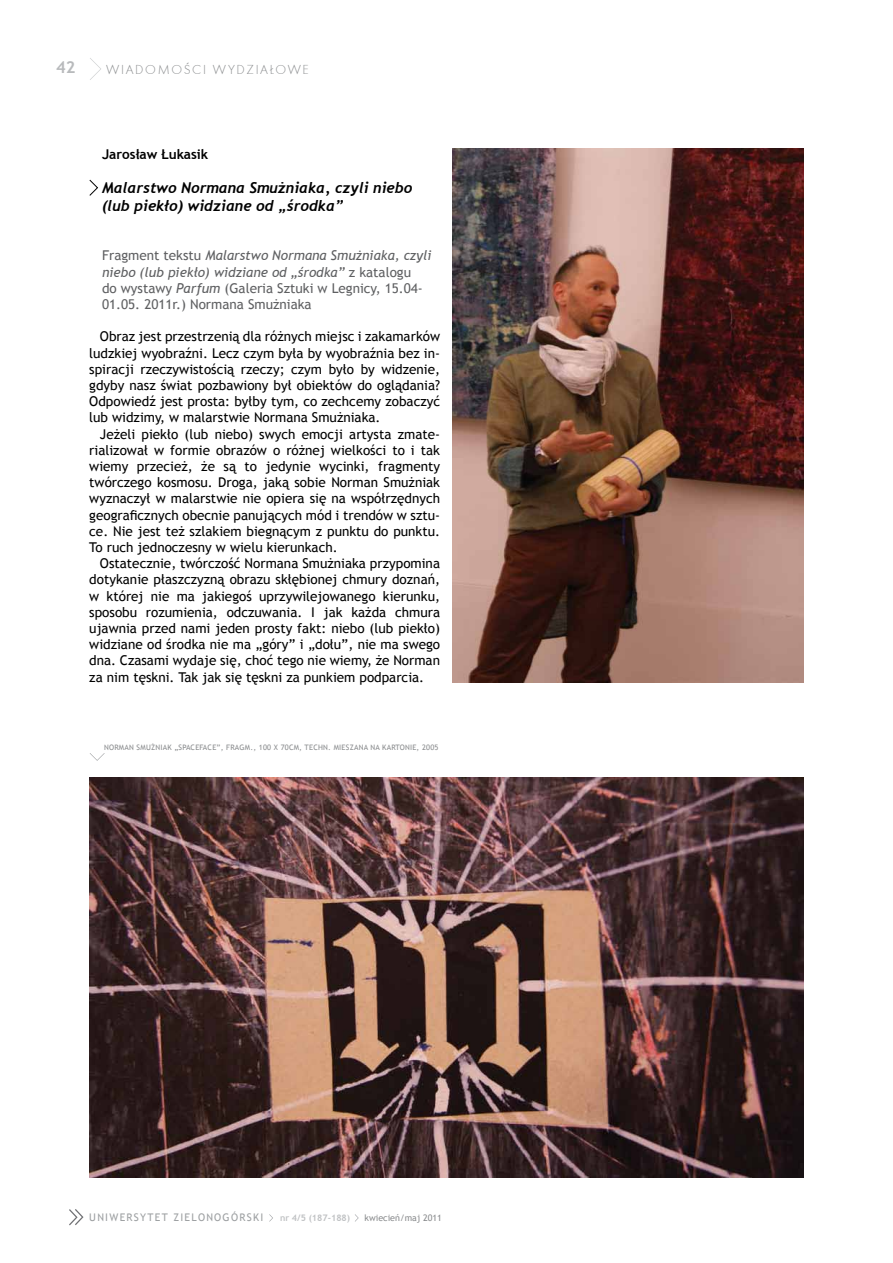
<style>
.page{position:relative;width:893px;height:1263px;background:#fff}
.page>*{position:absolute;margin:0;border:0;box-sizing:border-box;transform-origin:0 0}
.t1{font:700 16.5px "Trebuchet MS";color:#b8babc}
.t2{font:italic 700 15px/18px "Trebuchet";color:#000}
.t3{font:13.5px/16.2px "Trebuchet MS";color:#000;text-align:justify}
.t4{font:13.5px/16.2px "Trebuchet MS";color:#5f6062}
.t5{font:13.5px "Futura TEE Ligh";letter-spacing:.12em;color:#8a8c8e}
.t6{font:700 13.5px "Trebuchet MS";color:#000}
.t7{font:10.5px "Trebuchet MS";letter-spacing:.12em;color:#9da0a2}
.t8{font:9px "Trebuchet MS";color:#8a8c8e}
.t9{font:700 9px "Trebuchet MS";color:#c0c2c4}
.t10{font:7.5px "Trebuchet MS";letter-spacing:.03em;color:#8a8c8e}
.s1{font-style:italic}
</style>
<div class="page">
<svg style="left:90px;top:58px;width:11px;height:22px"></svg>
<svg style="left:69px;top:1209px;width:15px;height:16px"></svg>
<svg style="left:269px;top:1214px;width:4px;height:8px"></svg>
<svg style="left:355px;top:1214px;width:4px;height:8px"></svg>
<svg style="left:89px;top:179px;width:9px;height:17px"></svg>
<img style="left:453px;top:149px;width:351px;height:533px">
<img style="left:89px;top:777px;width:715px;height:401px">
<svg style="left:90px;top:753px;width:15px;height:8px"></svg>
<p class="t1" style="left:56px;top:57px;width:21px">42</p>
<p class="t5" style="left:106px;top:61px;width:204px">WIADOMOŒCI WYDZIA£OWE</p>
<p class="t6" style="left:102px;top:146px;width:108px">Jarosław Łukasik</p>
<p class="t2" style="left:102px;top:179px;width:312px">Malarstwo Normana Smużniaka, czyli niebo (lub piekło) widziane od „środka”</p>
<p class="t4" style="left:102px;top:248px;width:331px">Fragment tekstu <span class="s1">Malarstwo Normana Smużniaka, czyli niebo (lub piekło) widziane od „środka”</span> z katalogu<br>do wystawy <span class="s1">Parfum</span> (Galeria Sztuki w Legnicy, 15.04- 01.05. 2011r.) Normana Smużniaka</p>
<p class="t3" style="left:89px;top:329px;width:352px;text-indent:11px">Obraz jest przestrzenią dla różnych miejsc i zakamarków ludzkiej wyobraźni. Lecz czym była by wyobraźnia bez in&shy;spiracji rzeczywistością rzeczy; czym było by widzenie, gdyby nasz świat pozbawiony był obiektów do oglądania?<br>Odpowiedź jest prosta: byłby tym, co zechcemy zobaczyć lub widzimy, w malarstwie Normana Smużniaka.</p>
<p class="t3" style="left:89px;top:426px;width:352px;text-indent:11px">Jeżeli piekło (lub niebo) swych emocji artysta zmate&shy;rializował w formie obrazów o różnej wielkości to i tak wiemy przecież, że są to jedynie wycinki, fragmenty twórczego kosmosu. Droga, jaką sobie Norman Smużniak wyznaczył w malarstwie nie opiera się na współrzędnych geograficznych obecnie panujących mód i trendów w sztu&shy;ce. Nie jest też szlakiem biegnącym z punktu do punktu.<br>To ruch jednoczesny w wielu kierunkach.</p>
<p class="t3" style="left:89px;top:555px;width:352px;text-indent:11px">Ostatecznie, twórczość Normana Smużniaka przypomina dotykanie płaszczyzną obrazu skłębionej chmury doznań, w której nie ma jakiegoś uprzywilejowanego kierunku, sposobu rozumienia, odczuwania. I jak każda chmura ujawnia przed nami jeden prosty fakt: niebo (lub piekło) widziane od środka nie ma „góry” i „dołu”, nie ma swego dna. Czasami wydaje się, choć tego nie wiemy, że Norman za nim tęskni. Tak jak się tęskni za punkiem podparcia.</p>
<p class="t10" style="left:104px;top:743px;width:336px">NORMAN SMUŻNIAK „SPACEFACE”, FRAGM., 100 X 70CM, TECHN. MIESZANA NA KARTONIE, 2005</p>
<p class="t7" style="left:89px;top:1211px;width:175px">UNIWERSYTET ZIELONOGÓRSKI</p>
<p class="t9" style="left:280px;top:1212px;width:72px">nr 4/5 (187-188)</p>
<p class="t8" style="left:365px;top:1212px;width:79px">kwiecień/maj 2011</p>
</div>
